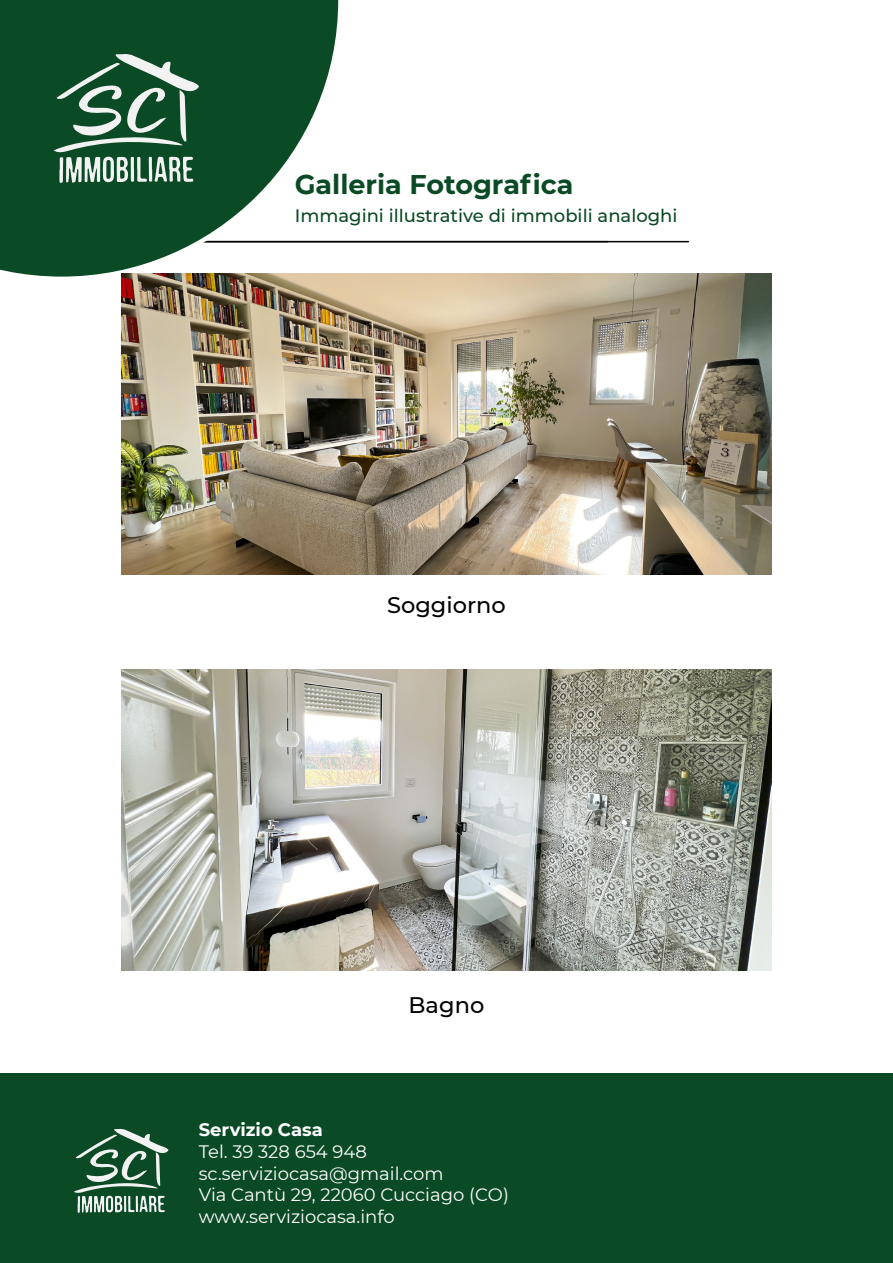
<style>
.page{position:relative;width:893px;height:1263px;background:#fff}
.page>*{position:absolute;margin:0;border:0;box-sizing:border-box;transform-origin:0 0}
.t1{font:700 27px "Montserrat";color:#0a4a24}
.t2{font:500 22.5px "Montserrat";color:#000}
.t3{font:18px "Montserrat";color:#fff}
.t4{font:500 18px "Montserrat";color:#0a4a24}
.t5{font:700 18px "Montserrat";color:#fff}
</style>
<div class="page">
<hr style="left:1px;top:241px;width:688px;height:1px;background:#000">
<svg style="left:0;top:0;width:343px;height:277px"></svg>
<svg style="left:54px;top:53px;width:145px;height:130px"></svg>
<img style="left:121px;top:274px;width:651px;height:301px">
<img style="left:121px;top:669px;width:651px;height:301px">
<div style="left:0;top:1074px;width:893px;height:189px;background:#0a4a24"></div>
<svg style="left:74px;top:1128px;width:95px;height:85px"></svg>
<p class="t1" style="left:295px;top:165px;width:280px">Galleria Fotografica</p>
<p class="t4" style="left:295px;top:203px;width:384px">Immagini illustrative di immobili analoghi</p>
<p class="t2" style="left:387px;top:589px;width:120px">Soggiorno</p>
<p class="t2" style="left:409px;top:989px;width:77px">Bagno</p>
<p class="t5" style="left:199px;top:1117px;width:126px">Servizio Casa</p>
<p class="t3" style="left:199px;top:1139px;width:170px">Tel. 39 328 654 948</p>
<p class="t3" style="left:199px;top:1161px;width:246px">sc.serviziocasa@gmail.com</p>
<p class="t3" style="left:199px;top:1182px;width:312px">Via Cantù 29, 22060 Cucciago (CO)</p>
<p class="t3" style="left:199px;top:1204px;width:197px">www.serviziocasa.info</p>
</div>
